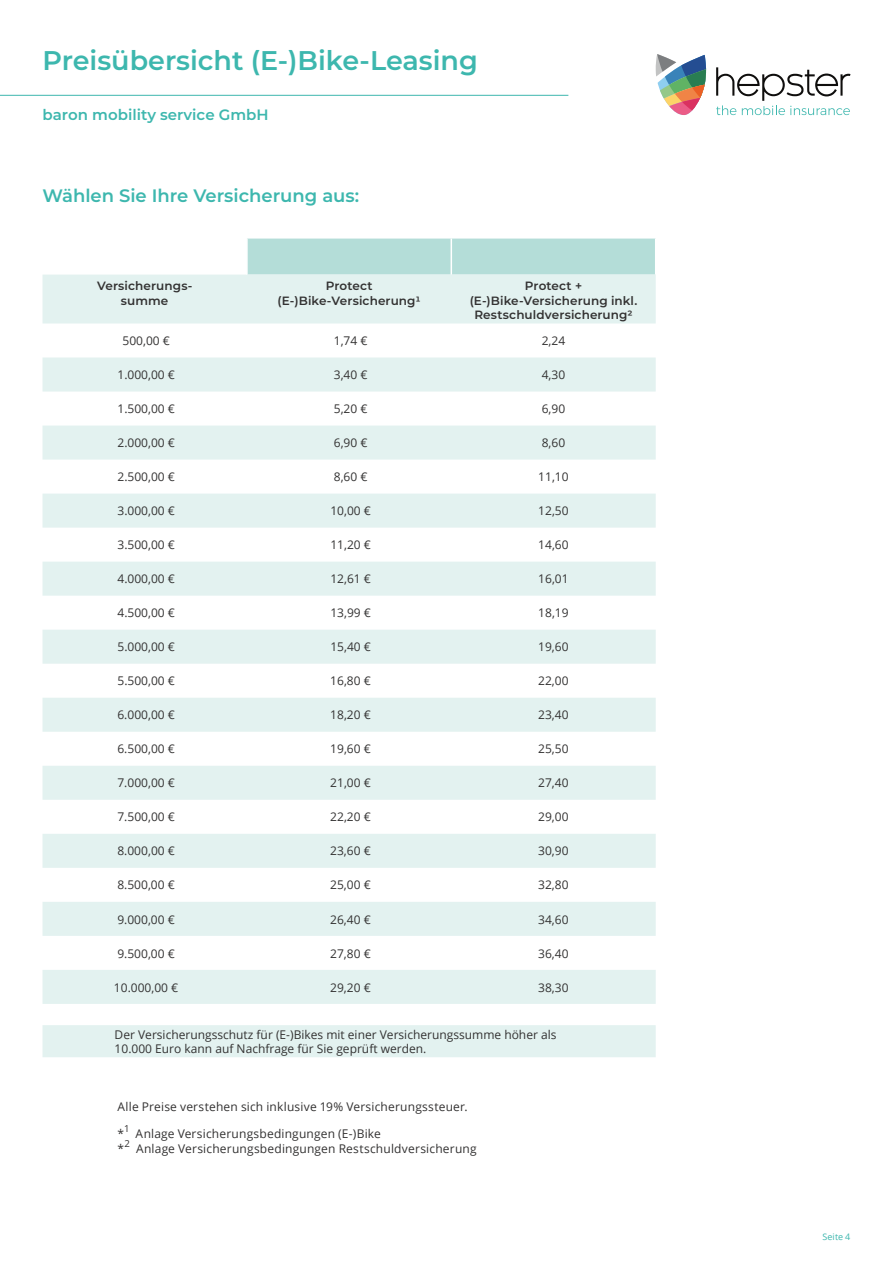
<style>
.page{position:relative;width:893px;height:1263px;background:#fff}
.page>*{position:absolute;margin:0;border:0;box-sizing:border-box;transform-origin:0 0}
.t1{font:600 27px "Montserrat";color:#3db7ae}
.t2{font:600 18px "Montserrat";color:#3db7ae}
.t3{font:600 15px "Montserrat";color:#3db7ae}
.t4{font:12px/14.4px "Open Sans";color:#333232}
.t5{font:600 12px/14.4px "Montserrat";letter-spacing:.01em;color:#333232;text-align:center}
.t6{font:9.6px "Open Sans";color:#333232}
.t7{font:9px "Open Sans";letter-spacing:.015em;color:#3db7ae}
</style>
<div class="page">
<svg style="left:656px;top:54px;width:51px;height:61px"></svg>
<svg style="left:716px;top:67px;width:134px;height:48px"></svg>
<hr style="left:0;top:95px;width:568px;height:1px;background:#3db7ae">
<div style="left:248px;top:239px;width:407px;height:36px;background:#b4ddd8"></div>
<svg style="left:43px;top:275px;width:613px;height:782px;fill:#e3f2f0"></svg>
<hr style="left:451px;top:239px;width:1px;height:36px;background:#fff">
<h1 class="t1" style="left:43px;top:41px;width:437px">Preisübersicht (E-)Bike-Leasing</h1>
<p class="t3" style="left:43px;top:104px;width:228px">baron mobility service GmbH</p>
<h2 class="t2" style="left:43px;top:182px;width:318px">Wählen Sie Ihre Versicherung aus:</h2>
<p class="t5" style="left:97px;top:278px;width:97px">Versicherungs&shy;summe</p>
<p class="t5" style="left:278px;top:278px;width:144px">Protect (E-)Bike-Versicherung1</p>
<p class="t5" style="left:470px;top:278px;width:169px">Protect + (E-)Bike-Versicherung inkl.<br>Restschuldversicherung2</p>
<p class="t4" style="left:123px;top:333px;width:49px">500,00 €</p>
<p class="t4" style="left:334px;top:333px;width:35px">1,74 €</p>
<p class="t4" style="left:542px;top:333px;width:25px">2,24</p>
<p class="t4" style="left:118px;top:367px;width:59px">1.000,00 €</p>
<p class="t4" style="left:334px;top:367px;width:35px">3,40 €</p>
<p class="t4" style="left:542px;top:367px;width:25px">4,30</p>
<p class="t4" style="left:118px;top:401px;width:59px">1.500,00 €</p>
<p class="t4" style="left:334px;top:401px;width:35px">5,20 €</p>
<p class="t4" style="left:542px;top:401px;width:25px">6,90</p>
<p class="t4" style="left:118px;top:435px;width:59px">2.000,00 €</p>
<p class="t4" style="left:334px;top:435px;width:35px">6,90 €</p>
<p class="t4" style="left:542px;top:435px;width:25px">8,60</p>
<p class="t4" style="left:118px;top:469px;width:59px">2.500,00 €</p>
<p class="t4" style="left:334px;top:469px;width:35px">8,60 €</p>
<p class="t4" style="left:538px;top:469px;width:32px">11,10</p>
<p class="t4" style="left:118px;top:503px;width:59px">3.000,00 €</p>
<p class="t4" style="left:330px;top:503px;width:42px">10,00 €</p>
<p class="t4" style="left:538px;top:503px;width:32px">12,50</p>
<p class="t4" style="left:118px;top:537px;width:59px">3.500,00 €</p>
<p class="t4" style="left:330px;top:537px;width:42px">11,20 €</p>
<p class="t4" style="left:538px;top:537px;width:32px">14,60</p>
<p class="t4" style="left:117px;top:571px;width:59px">4.000,00 €</p>
<p class="t4" style="left:330px;top:571px;width:42px">12,61 €</p>
<p class="t4" style="left:538px;top:571px;width:32px">16,01</p>
<p class="t4" style="left:117px;top:605px;width:59px">4.500,00 €</p>
<p class="t4" style="left:330px;top:605px;width:42px">13,99 €</p>
<p class="t4" style="left:538px;top:605px;width:32px">18,19</p>
<p class="t4" style="left:117px;top:639px;width:59px">5.000,00 €</p>
<p class="t4" style="left:330px;top:639px;width:42px">15,40 €</p>
<p class="t4" style="left:538px;top:639px;width:32px">19,60</p>
<p class="t4" style="left:117px;top:673px;width:59px">5.500,00 €</p>
<p class="t4" style="left:330px;top:673px;width:42px">16,80 €</p>
<p class="t4" style="left:538px;top:673px;width:32px">22,00</p>
<p class="t4" style="left:117px;top:707px;width:59px">6.000,00 €</p>
<p class="t4" style="left:330px;top:707px;width:42px">18,20 €</p>
<p class="t4" style="left:538px;top:707px;width:32px">23,40</p>
<p class="t4" style="left:117px;top:741px;width:59px">6.500,00 €</p>
<p class="t4" style="left:330px;top:741px;width:42px">19,60 €</p>
<p class="t4" style="left:538px;top:741px;width:32px">25,50</p>
<p class="t4" style="left:117px;top:775px;width:59px">7.000,00 €</p>
<p class="t4" style="left:330px;top:775px;width:42px">21,00 €</p>
<p class="t4" style="left:538px;top:775px;width:32px">27,40</p>
<p class="t4" style="left:117px;top:809px;width:59px">7.500,00 €</p>
<p class="t4" style="left:330px;top:809px;width:42px">22,20 €</p>
<p class="t4" style="left:538px;top:809px;width:32px">29,00</p>
<p class="t4" style="left:117px;top:843px;width:59px">8.000,00 €</p>
<p class="t4" style="left:330px;top:843px;width:42px">23,60 €</p>
<p class="t4" style="left:538px;top:843px;width:32px">30,90</p>
<p class="t4" style="left:117px;top:878px;width:59px">8.500,00 €</p>
<p class="t4" style="left:330px;top:878px;width:42px">25,00 €</p>
<p class="t4" style="left:538px;top:878px;width:32px">32,80</p>
<p class="t4" style="left:117px;top:912px;width:59px">9.000,00 €</p>
<p class="t4" style="left:330px;top:912px;width:42px">26,40 €</p>
<p class="t4" style="left:538px;top:912px;width:32px">34,60</p>
<p class="t4" style="left:117px;top:946px;width:59px">9.500,00 €</p>
<p class="t4" style="left:330px;top:946px;width:42px">27,80 €</p>
<p class="t4" style="left:538px;top:946px;width:32px">36,40</p>
<p class="t4" style="left:114px;top:980px;width:66px">10.000,00 €</p>
<p class="t4" style="left:330px;top:980px;width:42px">29,20 €</p>
<p class="t4" style="left:538px;top:980px;width:32px">38,30</p>
<p class="t4" style="left:115px;top:1027px;width:443px">Der Versicherungsschutz für (E-)Bikes mit einer Versicherungssumme höher als<br>10.000 Euro kann auf Nachfrage für Sie geprüft werden.</p>
<p class="t4" style="left:118px;top:1099px;width:352px">Alle Preise verstehen sich inklusive 19% Versicherungssteuer.</p>
<p class="t4" style="left:118px;top:1126px;width:8px">*</p>
<p class="t6" style="left:124px;top:1122px;width:7px">1</p>
<p class="t4" style="left:136px;top:1126px;width:247px">Anlage Versicherungsbedingungen (E-)Bike</p>
<p class="t4" style="left:118px;top:1141px;width:8px">*</p>
<p class="t6" style="left:125px;top:1137px;width:7px">2</p>
<p class="t4" style="left:136px;top:1141px;width:342px">Anlage Versicherungsbedingungen Restschuldversicherung</p>
<p class="t7" style="left:822px;top:1231px;width:30px">Seite 4</p>
</div>
